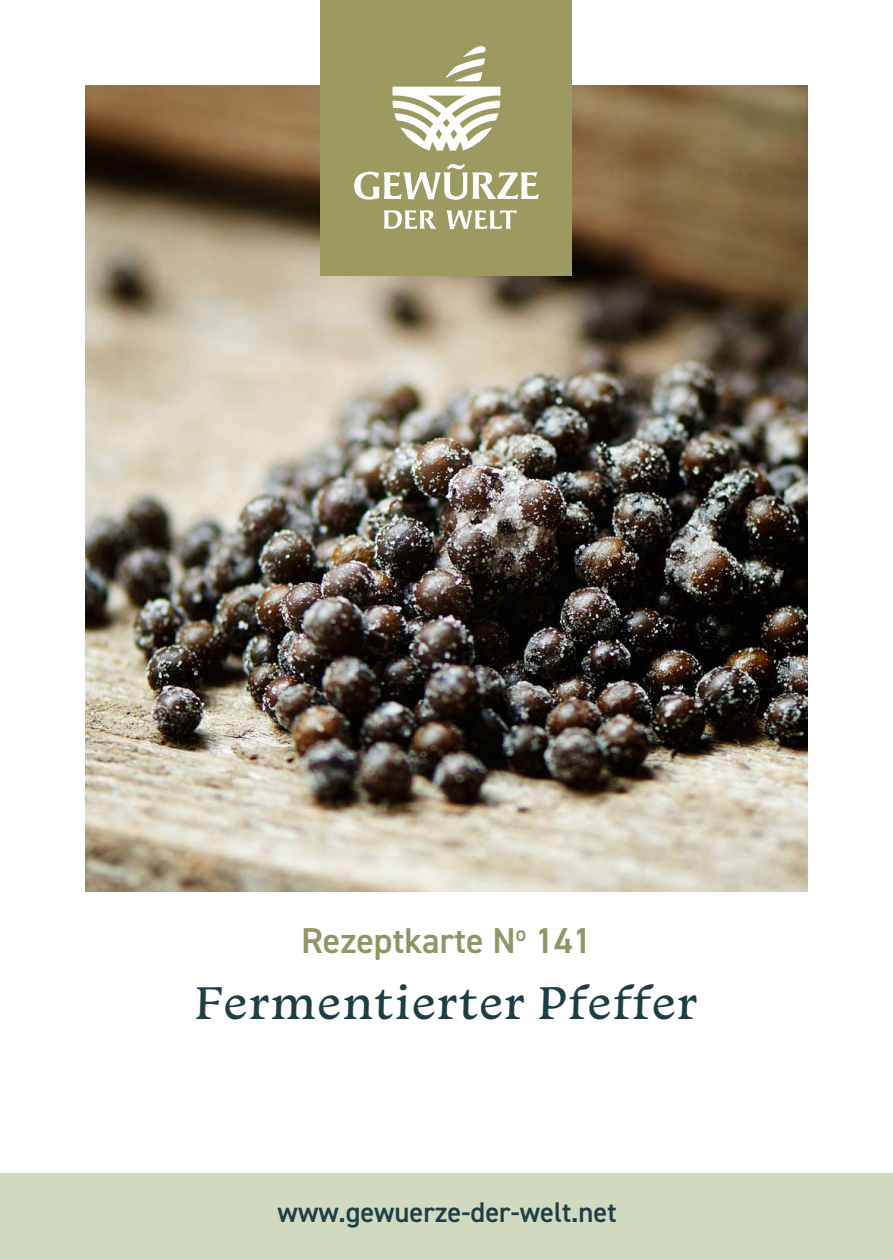
<style>
.page{position:relative;width:893px;height:1259px;background:#fff}
.page>*{position:absolute;margin:0;border:0;box-sizing:border-box;transform-origin:0 0}
.t1{font:48px "Monarcha";letter-spacing:.02em;color:#1c3e44}
.t2{font:600 36px "DIN2014";color:#919464}
.t3{font:600 28.5px "DIN2014";color:#1e3f44}
</style>
<div class="page">
<div style="left:0;top:1174px;width:893px;height:85px;background:#d1d9c1"></div>
<img style="left:85px;top:85px;width:723px;height:806px">
<div style="left:321px;top:0;width:251px;height:275px;background:#9c9961"></div>
<svg style="left:384px;top:210px;width:52px;height:19px"></svg>
<svg style="left:446px;top:210px;width:71px;height:19px"></svg>
<svg style="left:354px;top:164px;width:185px;height:36px"></svg>
<svg style="left:446px;top:46px;width:40px;height:35px"></svg>
<svg style="left:392px;top:87px;width:108px;height:64px"></svg>
<p class="t2" style="left:301px;top:916px;width:292px">Rezeptkarte N<sup>o</sup> 141</p>
<p class="t1" style="left:195px;top:971px;width:504px">Fermentierter Pfeffer</p>
<p class="t3" style="left:277px;top:1193px;width:341px">www.gewuerze-der-welt.net</p>
</div>
